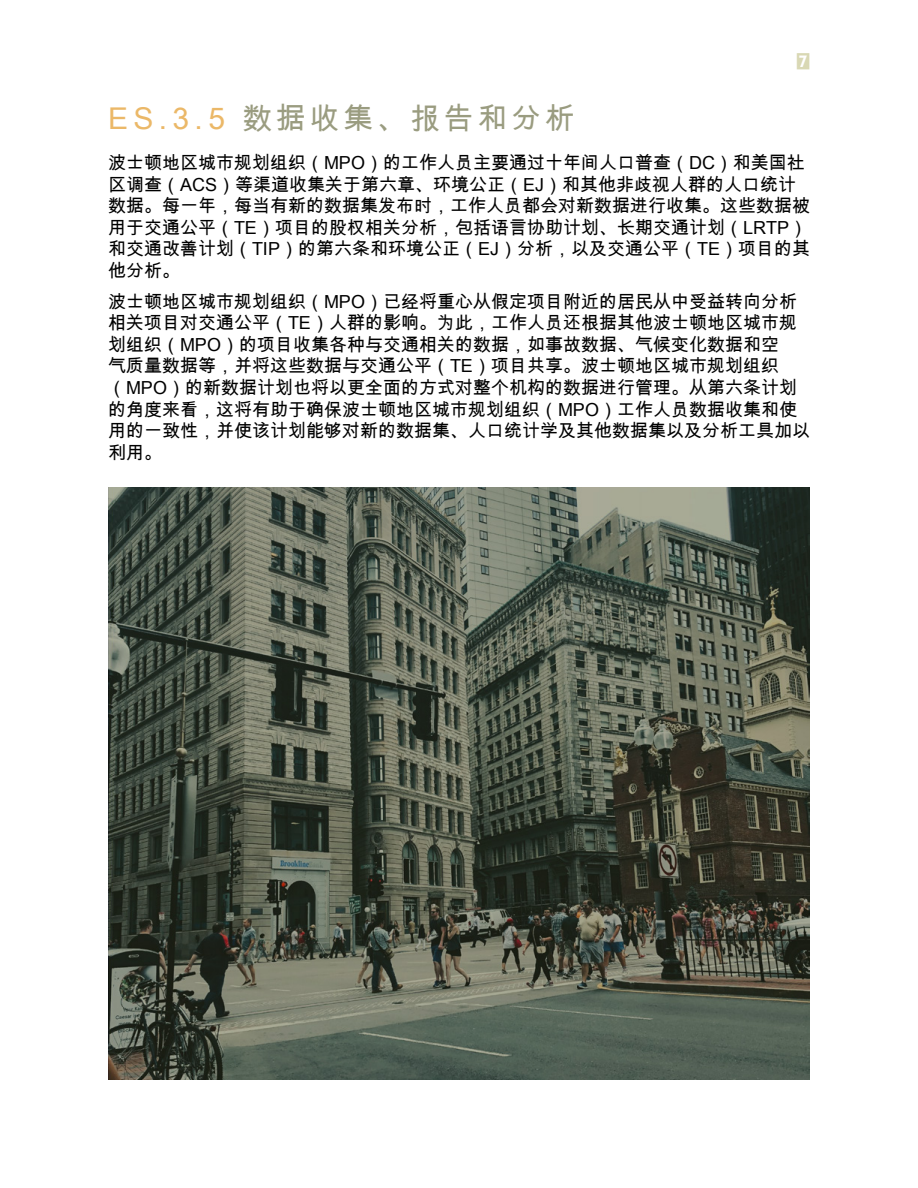
<style>
.page{position:relative;width:918px;height:1188px;background:#fff}
.page>*{position:absolute;margin:0;border:0;box-sizing:border-box;transform-origin:0 0}
.Header_3{font:30px "Arial Unicode MS";letter-spacing:.12em;color:#9a9c80}
.Body{font:18px/21.6px "Arial Unicode MS";color:#000}
.t1{font:18px "Gravesend Sans Cameo";color:#d9d8b4}
.s1{color:#ebb868}
</style>
<div class="page">
<img style="left:108px;top:488px;width:702px;height:592px">
<p class="t1" style="left:796px;top:46px;width:15px">7</p>
<p class="Header_3" style="left:108px;top:97px;width:468px"><span class="s1">ES.3.5</span> 数据收集、报告和分析</p>
<p class="Body" style="left:108px;top:152px;width:704px">波士顿地区城市规划组织（MPO）的工作人员主要通过十年间人口普查（DC）和美国社区调查（ACS）等渠道收集关于第六章、环境公正（EJ）和其他非歧视人群的人口统计数据。每一年，每当有新的数据集发布时，工作人员都会对新数据进行收集。这些数据被用于交通公平（TE）项目的股权相关分析，包括语言协助计划、长期交通计划（LRTP）和交通改善计划（TIP）的第六条和环境公正（EJ）分析，以及交通公平（TE）项目的其他分析。</p>
<p class="Body" style="left:108px;top:290px;width:703px">波士顿地区城市规划组织（MPO）已经将重心从假定项目附近的居民从中受益转向分析相关项目对交通公平（TE）人群的影响。为此，工作人员还根据其他波士顿地区城市规划组织（MPO）的项目收集各种与交通相关的数据，如事故数据、气候变化数据和空<br>气质量数据等，并将这些数据与交通公平（TE）项目共享。波士顿地区城市规划组织（MPO）的新数据计划也将以更全面的方式对整个机构的数据进行管理。从第六条计划的角度来看，这将有助于确保波士顿地区城市规划组织（MPO）工作人员数据收集和使用的一致性，并使该计划能够对新的数据集、人口统计学及其他数据集以及分析工具加以利用。</p>
</div>
